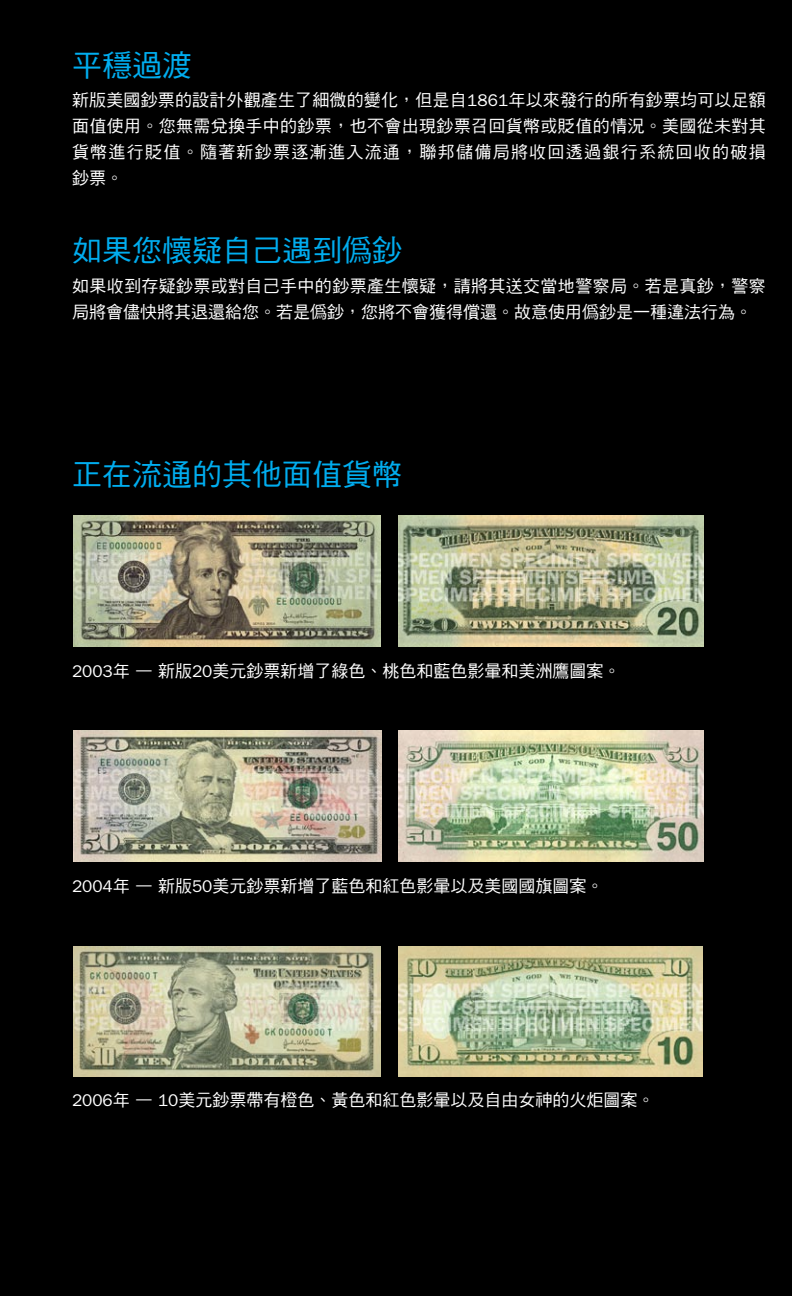
<style>
.page{position:relative;width:792px;height:1296px;background:#000}
.page>*{position:absolute;margin:0;border:0;box-sizing:border-box;transform-origin:0 0}
.t1{font:30px "DF Hei Std W5";color:#00adef}
.t2{font:17px/26px "DF Hei Std W5";color:#fff;text-align:justify}
.t3{font:17px/26px "DF Hei Std W5";letter-spacing:.02em;color:#fff}
.s1{font-family:"Franklin Gothic"}
.s2{font-family:"Koz Go Pro"}
</style>
<div class="page">
<img style="left:73px;top:515px;width:308px;height:132px">
<img style="left:399px;top:515px;width:304px;height:132px">
<img style="left:73px;top:730px;width:308px;height:132px">
<img style="left:399px;top:730px;width:304px;height:132px">
<img style="left:73px;top:946px;width:307px;height:131px">
<img style="left:399px;top:946px;width:303px;height:130px">
<h1 class="t1" style="left:72px;top:49px;width:121px">平穩過渡</h1>
<p class="t2" style="left:72px;top:87px;width:695px">新版美國鈔票的設計外觀產生了細微的變化，但是自<span class="s1">1861</span>年以來發行的所有鈔票均可以足額面值使用。您無需兌換手中的鈔票，也不會出現鈔票召回貨幣或貶值的情況。美國從未對其貨幣進行貶值。隨著新鈔票逐漸進入流通，聯邦儲備局將收回透過銀行系統回收的破損鈔票。</p>
<h1 class="t1" style="left:72px;top:234px;width:331px">如果您懷疑自己遇到<span class="s2">僞</span>鈔</h1>
<p class="t3" style="left:72px;top:272px;width:695px">如果收到存疑鈔票或對自己手中的鈔票產生懷疑，請將其送交當地警察局。若是真鈔，警察局將會儘快將其退還給您。若是<span class="s2">僞</span>鈔，您將不會獲得償還。故意使用<span class="s2">僞</span>鈔是一種違法行為。</p>
<h1 class="t1" style="left:72px;top:458px;width:331px">正在流通的其他面值貨幣</h1>
<p class="t2" style="left:72px;top:658px;width:550px"><span class="s1">2003</span>年 — 新版<span class="s1">20</span>美元鈔票新增了綠色、桃色和藍色影暈和美洲鷹圖案。</p>
<p class="t2" style="left:72px;top:872px;width:533px"><span class="s1">2004</span>年 — 新版<span class="s1">50</span>美元鈔票新增了藍色和紅色影暈以及美國國旗圖案。</p>
<p class="t2" style="left:72px;top:1087px;width:584px"><span class="s1">2006</span>年 — <span class="s1">10</span>美元鈔票帶有橙色、黃色和紅色影暈以及自由女神的火炬圖案。</p>
</div>
